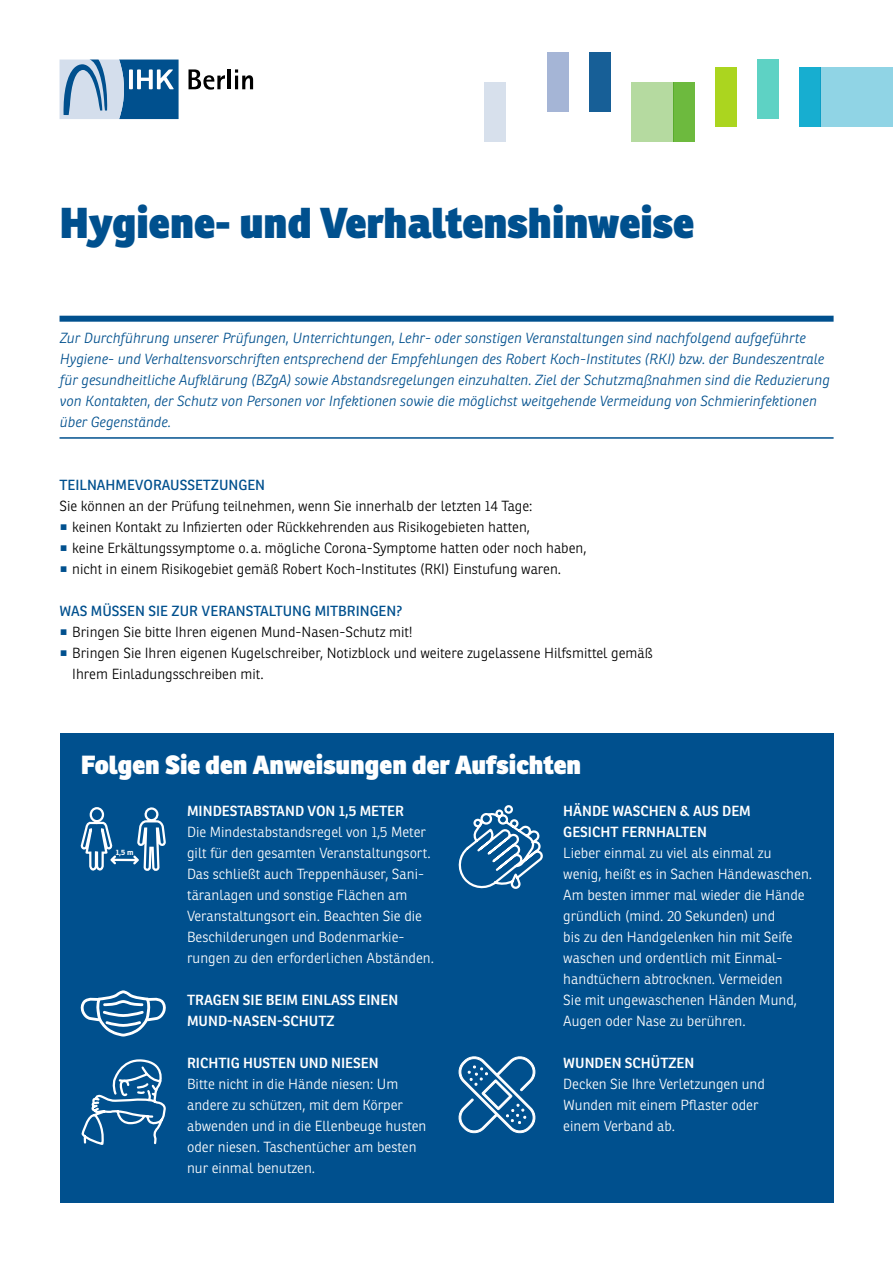
<style>
.page{position:relative;width:893px;height:1263px;background:#fff}
.page>*{position:absolute;margin:0;border:0;box-sizing:border-box;transform-origin:0 0}
.t1{font:800 42px "Ronnia";color:#00508e}
.t2{font:800 25.5px "Ronnia";color:#fff}
.t3{font:300 14.25px/21px "Ronnia";color:#fff}
.t4{font:italic 300 14.25px/21px "Ronnia";color:#00508e}
.t5{font:300 14.25px/21px "Ronnia";color:#000}
.t6{font:600 14.25px/21px "Ronnia";color:#fff}
.t7{font:14.25px "Ronnia";color:#00508e}
.t8{font:700 7.5px "Ronnia";color:#fff}
.s1{color:#00508e}
</style>
<div class="page">
<div style="left:60px;top:733px;width:773px;height:469px;background:#00508e"></div>
<svg style="left:189px;top:69px;width:36px;height:21px"></svg>
<hr style="left:228px;top:69px;width:3px;height:20px;background:#000">
<svg style="left:235px;top:69px;width:18px;height:20px"></svg>
<svg style="left:60px;top:60px;width:119px;height:59px;background:#6a97bd"></svg>
<svg style="left:458px;top:805px;width:85px;height:84px"></svg>
<svg style="left:81px;top:1059px;width:84px;height:86px"></svg>
<div style="left:821px;top:67px;width:72px;height:59px;background:#90d4e5"></div>
<div style="left:632px;top:82px;width:42px;height:59px;background:#b5daa0"></div>
<div style="left:485px;top:82px;width:21px;height:59px;background:#d4deec"></div>
<div style="left:548px;top:52px;width:21px;height:60px;background:#a5b5d6"></div>
<div style="left:590px;top:52px;width:21px;height:60px;background:#175f97"></div>
<div style="left:674px;top:82px;width:21px;height:59px;background:#6dba3e"></div>
<div style="left:716px;top:67px;width:21px;height:59px;background:#abd51f"></div>
<div style="left:758px;top:60px;width:21px;height:59px;background:#5ed2c4"></div>
<div style="left:800px;top:67px;width:21px;height:59px;background:#17aed0"></div>
<div style="left:60px;top:316px;width:774px;height:6px;background:#00508e"></div>
<hr style="left:60px;top:437px;width:774px;height:2px;background:#00508e">
<svg style="left:458px;top:1056px;width:78px;height:78px"></svg>
<svg style="left:80px;top:807px;width:86px;height:230px"></svg>
<h1 class="t1" style="left:59px;top:195px;width:636px">Hygiene- und Verhaltenshinweise</h1>
<p class="t4" style="left:60px;top:327px;width:771px">Zur Durchführung unserer Prüfungen, Unterrichtungen, Lehr- oder sonstigen Veranstaltungen sind nachfolgend aufgeführte Hygiene- und Verhaltensvorschriften entsprechend der Empfehlungen des Robert Koch-Institutes (RKI) bzw. der Bundeszentrale für gesundheitliche Aufklärung (BZgA) sowie Abstandsregelungen einzuhalten. Ziel der Schutzmaßnahmen sind die Reduzierung von Kontakten, der Schutz von Personen vor Infektionen sowie die möglichst weitgehende Vermeidung von Schmierinfektionen über Gegenstände.</p>
<p class="t7" style="left:60px;top:476px;width:207px">TEILNAHMEVORAUSSETZUNGEN</p>
<p class="t5" style="left:60px;top:495px;width:528px">Sie können an der Prüfung teilnehmen, wenn Sie innerhalb der letzten 14 Tage:<br><span class="s1">Ǔ</span> keinen Kontakt zu Infizierten oder Rückkehrenden aus Risikogebieten hatten,<br><span class="s1">Ǔ</span> keine Erkältungssymptome o.a. mögliche Corona-Symptome hatten oder noch haben, <span class="s1">Ǔ</span> nicht in einem Risikogebiet gemäß Robert Koch-Institutes (RKI) Einstufung waren.</p>
<p class="t7" style="left:60px;top:602px;width:344px">WAS MÜSSEN SIE ZUR VERANSTALTUNG MITBRINGEN?</p>
<p class="t5" style="left:60px;top:621px;width:354px"><span class="s1">Ǔ</span> Bringen Sie bitte Ihren eigenen Mund-Nasen-Schutz mit!</p>
<p class="t5" style="left:60px;top:642px;width:595px"><span class="s1">Ǔ</span> Bringen Sie Ihren eigenen Kugelschreiber, Notizblock und weitere zugelassene Hilfsmittel gemäß</p>
<p class="t5" style="left:72px;top:663px;width:193px">Ihrem Einladungsschreiben mit.</p>
<h2 class="t2" style="left:81px;top:748px;width:502px">Folgen Sie den Anweisungen der Aufsichten</h2>
<p class="t6" style="left:187px;top:800px;width:218px">MINDESTABSTAND VON 1,5 METER</p>
<p class="t3" style="left:187px;top:821px;width:248px">Die Mindestabstandsregel von 1,5 Meter gilt für den gesamten Veranstaltungsort.<br>Das schließt auch Treppenhäuser, Sani&shy;täranlagen und sonstige Flächen am Veranstaltungsort ein. Beachten Sie die Beschilderungen und Bodenmarkie&shy;rungen zu den erforderlichen Abständen.</p>
<p class="t6" style="left:187px;top:989px;width:213px">TRAGEN SIE BEIM EINLASS EINEN<br>MUND-NASEN-SCHUTZ</p>
<p class="t6" style="left:187px;top:1052px;width:193px">RICHTIG HUSTEN UND NIESEN</p>
<p class="t3" style="left:187px;top:1073px;width:241px">Bitte nicht in die Hände niesen: Um andere zu schützen, mit dem Körper abwenden und in die Ellenbeuge husten oder niesen. Taschentücher am besten nur einmal benutzen.</p>
<p class="t6" style="left:563px;top:800px;width:189px">HÄNDE WASCHEN &amp; AUS DEM<br>GESICHT FERNHALTEN</p>
<p class="t3" style="left:563px;top:842px;width:250px">Lieber einmal zu viel als einmal zu wenig, heißt es in Sachen Händewaschen.<br>Am besten immer mal wieder die Hände gründlich (mind. 20 Sekunden) und<br>bis zu den Handgelenken hin mit Seife waschen und ordentlich mit Einmal&shy;handtüchern abtrocknen. Vermeiden<br>Sie mit ungewaschenen Händen Mund, Augen oder Nase zu berühren.</p>
<p class="t6" style="left:563px;top:1052px;width:133px">WUNDEN SCHÜTZEN</p>
<p class="t3" style="left:563px;top:1073px;width:203px">Decken Sie Ihre Verletzungen und<br>Wunden mit einem Pflaster oder einem Verband ab.</p>
<p class="t8" style="left:116px;top:847px;width:19px">1,5 m</p>
</div>
